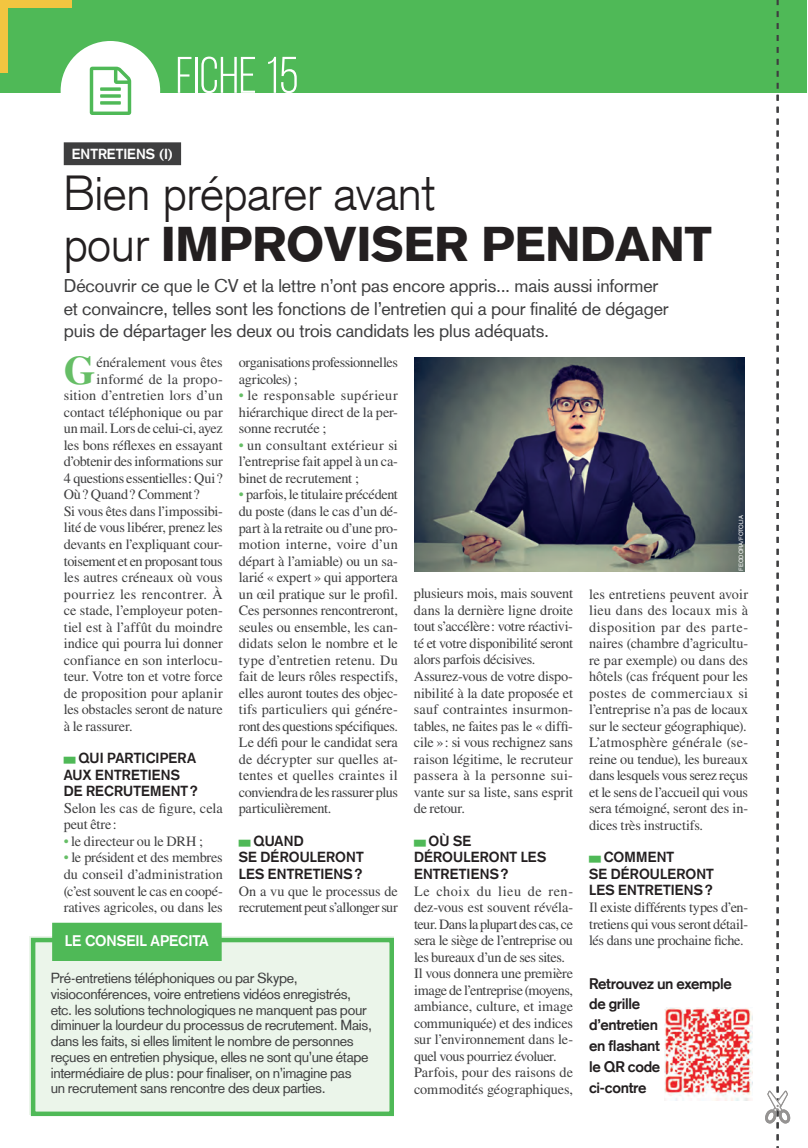
<style>
.page{position:relative;width:808px;height:1148px;background:#fff}
.page>*{position:absolute;margin:0;border:0;box-sizing:border-box;transform-origin:0 0}
.t1{font:121.5px "Beret LT Std";color:#4fb957;scale:.1 1}
.t2{font:51.3px "Bebas Neue";color:#fff}
.t3{font:300 48px/51px "Basic Commercial LT Com";letter-spacing:-.01em;color:#231f20}
.t4{font:700 40.65px "Times LT Std";color:#66be66}
.t5{font:18px/22.5px "Basic Commercial LT Com";letter-spacing:-.01em;color:#3e3e3f}
.t6{font:700 15px/20.9px "Basic Commercial LT Com";letter-spacing:-.02em;color:#231f20}
.t7{font:700 15px "Basic Commercial LT Com";letter-spacing:-.005em;color:#fff}
.t8{font:14.25px/16.5px "Times LT Std";letter-spacing:-.01em;color:#3e3e3f;text-align:justify}
.t9{font:14.25px/15.8px "Basic Commercial LT Com";letter-spacing:-.025em;color:#3e3e3f}
.t10{font:700 14.25px/16.5px "Basic Commercial LT Com";letter-spacing:.01em;color:#231f20}
.t11{font:14.25px/16.5px "Times LT Std";letter-spacing:-.03em;color:#3e3e3f}
.t12{font:14.25px "Times LT Std";letter-spacing:.015em;color:#3e3e3f}
.t13{font:14.25px "Times LT Std";letter-spacing:.01em;color:#3e3e3f}
.t14{font:14.25px "Times LT Std";letter-spacing:.025em;color:#3e3e3f}
.t15{font:14.25px "Times LT Std";letter-spacing:.02em;color:#3e3e3f}
.t16{font:700 14.25px "Basic Commercial LT Com";color:#fff}
.t17{font:6px "Helvetica LT Std";letter-spacing:-.005em;color:#fff}
.s1{font-weight:900}
.s2{color:#66be66}
.s3{font-size:15px}
</style>
<div class="page">
<div style="left:0;top:0;width:807px;height:92px;background:#4fb957"></div>
<div style="left:0;top:0;width:72px;height:8px;background:#f3c540"></div>
<div style="left:0;top:0;width:8px;height:72px;background:#f3c540"></div>
<div style="left:61px;top:41px;width:99px;height:100px;background:#fff;border-radius:50%"></div>
<svg style="left:90px;top:67px;width:41px;height:48px"></svg>
<svg style="left:765px;top:0;width:25px;height:1148px"></svg>
<div style="left:64px;top:142px;width:117px;height:23px;background:#3e3e3f"></div>
<img style="left:664px;top:1008px;width:88px;height:93px">
<div style="left:30px;top:937px;width:364px;height:178px;background:#ebf5ea"></div>
<div style="left:31px;top:938px;width:363px;height:178px;border:4px solid #4fb957"></div>
<div style="left:52px;top:923px;width:170px;height:38px;background:#4fb957"></div>
<img style="left:414px;top:357px;width:330px;height:215px">
<h2 class="t2" style="left:176px;top:48px;width:124px">FICHE 15</h2>
<h2 class="t2" style="left:265px;top:48px;width:40px">02</h2>
<p class="t16" style="left:72px;top:146px;width:103px">ENTRETIENS (I)</p>
<h3 class="t3" style="left:64px;top:168px;width:650px">Bien préparer avant<br>pour <span class="s1">IMPROVISER PENDANT</span></h3>
<p class="t5" style="left:64px;top:275px;width:607px">Découvrir ce que le CV et la lettre n’ont pas encore appris... mais aussi informer et convaincre, telles sont les fonctions de l’entretien qui a pour finalité de dégager puis de départager les deux ou trois candidats les plus adéquats.</p>
<h3 class="t4" style="left:64px;top:346px;width:33px">G</h3>
<p class="t8" style="left:97px;top:354px;width:128px">énéralement vous êtes</p>
<p class="t11" style="left:239px;top:354px;width:161px">organisations professionnelles agricoles) ;</p>
<p class="t8" style="left:239px;top:387px;width:161px"><span class="s2">•</span> le responsable supérieur hiérarchique direct de la per&shy;sonne recrutée ;</p>
<p class="t8" style="left:239px;top:437px;width:161px"><span class="s2">•</span> un consultant extérieur si l’entreprise fait appel à un ca&shy;binet de recrutement ;</p>
<p class="t8" style="left:239px;top:486px;width:161px"><span class="s2">•</span> parfois, le titulaire précédent du poste (dans le cas d’un dé&shy;part à la retraite ou d’une pro&shy;motion interne, voire d’un départ à l’amiable) ou un sa&shy;larié « expert » qui apportera un œil pratique sur le profil.<br>Ces personnes rencontreront, seules ou ensemble, les can&shy;didats selon le nombre et le type d’entretien retenu. Du fait de leurs rôles respectifs, elles auront toutes des objec&shy;tifs particuliers qui génére&shy;ront des questions spécifiques.<br>Le défi pour le candidat sera de décrypter sur quelles at&shy;tentes et quelles craintes il conviendra de les rassurer plus particulièrement.</p>
<h1 class="t1" style="left:239px;top:758px;width:119px">—</h1>
<p class="t15" style="left:97px;top:371px;width:128px">informé de la propo-</p>
<p class="t12" style="left:64px;top:388px;width:161px">sition d’entretien lors d’un</p>
<p class="t8" style="left:64px;top:404px;width:161px">contact téléphonique ou par</p>
<p class="t8" style="left:64px;top:420px;width:160px">un mail. Lors de celui-ci, ayez</p>
<p class="t8" style="left:64px;top:437px;width:161px">les bons réflexes en essayant</p>
<p class="t8" style="left:64px;top:453px;width:161px">d’obtenir des informations sur</p>
<p class="t8" style="left:64px;top:470px;width:161px">4 questions essentielles: Qui ?</p>
<p class="t8" style="left:64px;top:486px;width:138px">Où? Quand? Comment ?</p>
<p class="t8" style="left:64px;top:503px;width:161px">Si vous êtes dans l’impossibi-</p>
<p class="t8" style="left:64px;top:519px;width:160px">lité de vous libérer, prenez les</p>
<p class="t8" style="left:64px;top:536px;width:161px">devants en l’expliquant cour-</p>
<p class="t11" style="left:64px;top:552px;width:160px">toisement et en proposant tous</p>
<p class="t8" style="left:64px;top:569px;width:160px">les autres créneaux où vous</p>
<p class="t14" style="left:64px;top:586px;width:161px">pourriez les rencontrer. À</p>
<p class="t8" style="left:64px;top:602px;width:161px">ce stade, l’employeur poten-</p>
<p class="t8" style="left:64px;top:618px;width:161px">tiel est à l’affût du moindre</p>
<p class="t8" style="left:64px;top:635px;width:161px">indice qui pourra lui donner</p>
<p class="t8" style="left:64px;top:651px;width:161px">confiance en son interlocu-</p>
<p class="t8" style="left:64px;top:668px;width:161px">teur. Votre ton et votre force</p>
<p class="t13" style="left:64px;top:685px;width:161px">de proposition pour aplanir</p>
<p class="t8" style="left:64px;top:701px;width:161px">les obstacles seront de nature</p>
<p class="t8" style="left:64px;top:717px;width:70px">à le rassurer.</p>
<h1 class="t1" style="left:64px;top:675px;width:119px">—</h1>
<p class="t17" style="left:738px;top:571px;width:57px;rotate:-90deg">FEODORA/FOTOLIA</p>
<p class="t8" style="left:414px;top:585px;width:161px;text-align:left">plusieurs mois, mais souvent dans la dernière ligne droite tout s’accélère: votre réactivi&shy;té et votre disponibilité seront alors parfois décisives.<br>Assurez-vous de votre dispo&shy;nibilité à la date proposée et sauf contraintes insurmon&shy;tables, ne faites pas le « diffi&shy;cile » : si vous rechignez sans raison légitime, le recruteur passera à la personne sui&shy;vante sur sa liste, sans esprit de retour.</p>
<h1 class="t1" style="left:414px;top:758px;width:119px">—</h1>
<p class="t8" style="left:589px;top:585px;width:161px">les entretiens peuvent avoir lieu dans des locaux mis à disposition par des parte&shy;naires (chambre d’agricultu&shy;re par exemple) ou dans des hôtels (cas fréquent pour les postes de commerciaux si l’entreprise n’a pas de locaux sur le secteur géographique).<br>L’atmosphère générale (se&shy;reine ou tendue), les bureaux dans lesquels vous serez reçus et le sens de l’accueil qui vous sera témoigné, seront des in&shy;dices très instructifs.</p>
<h1 class="t1" style="left:589px;top:774px;width:119px">—</h1>
<p class="t10" style="left:64px;top:750px;width:136px;text-indent:15px">QUI PARTICIPERA<br>AUX ENTRETIENS<br>DE RECRUTEMENT ?</p>
<p class="t8" style="left:64px;top:800px;width:161px"><span class="s3">S</span>elon les cas de figure, cela peut être :</p>
<p class="t8" style="left:64px;top:833px;width:141px"><span class="s2">•</span> le directeur ou le DRH ;</p>
<p class="t8" style="left:64px;top:849px;width:161px"><span class="s2">•</span> le président et des membres du conseil d’administration (c’est souvent le cas en coopé&shy;ratives agricoles, ou dans les</p>
<p class="t10" style="left:414px;top:833px;width:134px;text-indent:15px">OÙ SE<br>DÉROULERONT LES<br>ENTRETIENS ?</p>
<p class="t8" style="left:414px;top:882px;width:161px;text-align:left">Le choix du lieu de ren&shy;dez-vous est souvent révéla&shy;teur. Dans la plupart des cas, ce sera le siège de l’entreprise ou les bureaux d’un de ses sites.<br>Il vous donnera une première image de l’entreprise (moyens, ambiance, culture, et image communiquée) et des indices sur l’environnement dans le&shy;quel vous pourriez évoluer.<br>Parfois, pour des raisons de commodités géographiques,</p>
<p class="t10" style="left:239px;top:833px;width:126px;text-indent:15px">QUAND<br>SE DÉROULERONT<br>LES ENTRETIENS ?</p>
<p class="t8" style="left:239px;top:882px;width:161px">On a vu que le processus de recrutement peut s’allonger sur</p>
<p class="t10" style="left:589px;top:849px;width:126px;text-indent:15px">COMMENT<br>SE DÉROULERONT<br>LES ENTRETIENS ?</p>
<p class="t8" style="left:589px;top:899px;width:161px">Il existe différents types d’en&shy;tretiens qui vous seront détail&shy;lés dans une prochaine fiche.</p>
<p class="t6" style="left:589px;top:973px;width:144px">Retrouvez un exemple de grille<br>d’entretien<br>en flashant<br>le QR code<br>ci-contre</p>
<p class="t7" style="left:65px;top:932px;width:145px">LE CONSEIL APECITA</p>
<p class="t9" style="left:51px;top:970px;width:323px">Pré-entretiens téléphoniques ou par Skype, visioconférences, voire entretiens vidéos enregistrés, etc. les solutions technologiques ne manquent pas pour diminuer la lourdeur du processus de recrutement. Mais, dans les faits, si elles limitent le nombre de personnes reçues en entretien physique, elles ne sont qu’une étape intermédiaire de plus: pour finaliser, on n’imagine pas<br>un recrutement sans rencontre des deux parties.</p>
</div>
